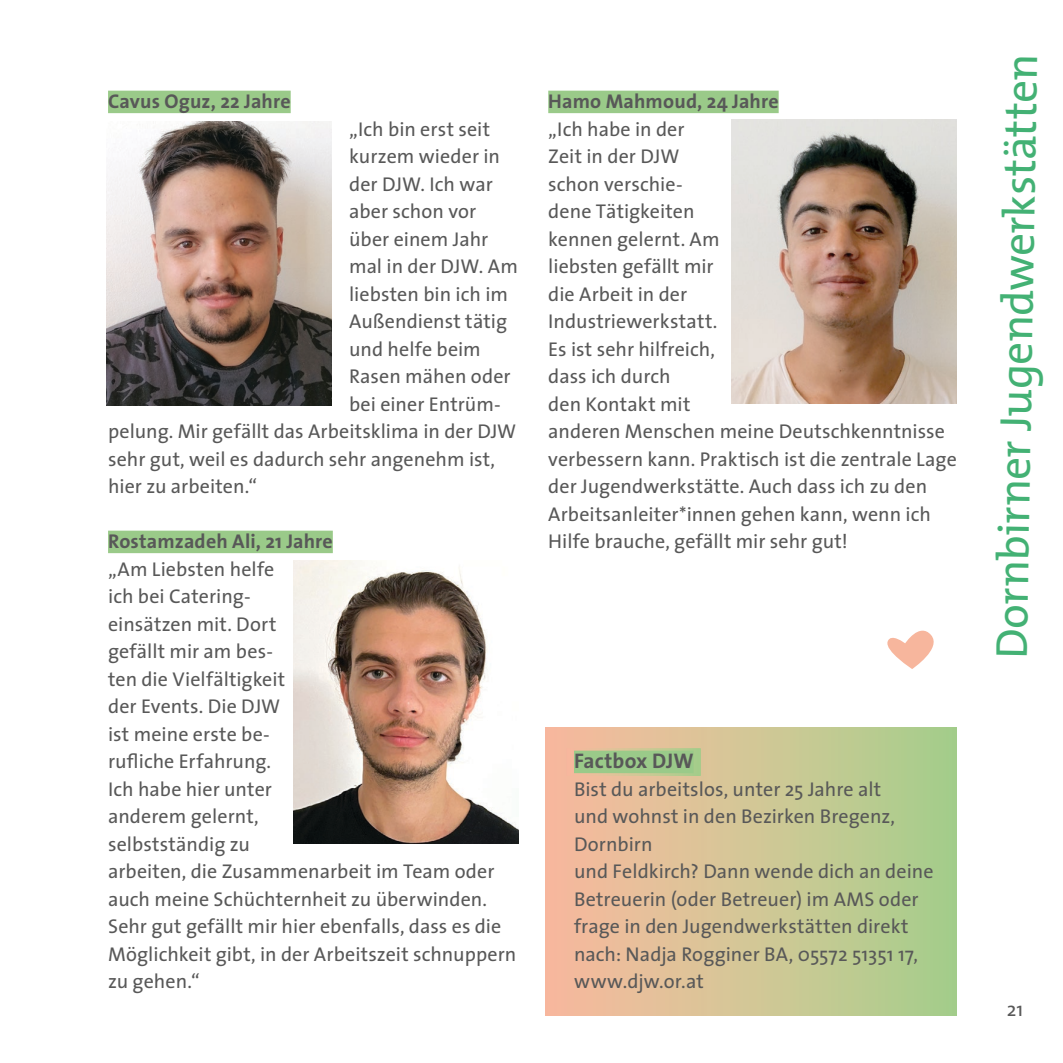
<style>
.page{position:relative;width:1063px;height:1063px;background:#fff}
.page>*{position:absolute;margin:0;border:0;box-sizing:border-box;transform-origin:0 0}
.t1{font:45px "The Mix";color:#43b174}
.t2{font:700 21.25px "The Sans";color:#585858}
.t3{font:20px/27.5px "The Sans";letter-spacing:.005em;color:#585858}
.t4{font:700 20px "The Sans";letter-spacing:.005em;color:#585858}
.t5{font:20px "The Mix";color:#585858}
</style>
<div class="page">
<div style="left:108px;top:91px;width:183px;height:22px;background:#9aca89"></div>
<div style="left:108px;top:531px;width:225px;height:22px;background:#9aca89"></div>
<div style="left:548px;top:91px;width:231px;height:22px;background:#9aca89"></div>
<div style="left:546px;top:727px;width:411px;height:289px;background:linear-gradient(to right,#fbba9f,#a6d08c)"></div>
<svg style="left:567px;top:748px;width:134px;height:28px"></svg>
<div style="left:574px;top:751px;width:120px;height:22px;background:#9aca89"></div>
<img style="left:106px;top:122px;width:225px;height:283px">
<svg style="left:887px;top:630px;width:47px;height:39px"></svg>
<img style="left:293px;top:560px;width:225px;height:284px">
<img style="left:732px;top:120px;width:225px;height:283px">
<p class="t4" style="left:108px;top:85px;width:184px">Cavus Oguz, 22 Jahre</p>
<p class="t3" style="left:349px;top:115px;width:143px">„Ich bin erst seit</p>
<p class="t3" style="left:349px;top:142px;width:153px">kurzem wieder in</p>
<p class="t3" style="left:349px;top:170px;width:145px">der DJW. Ich war</p>
<p class="t3" style="left:349px;top:197px;width:129px">aber schon vor</p>
<p class="t3" style="left:349px;top:225px;width:141px">über einem Jahr</p>
<p class="t3" style="left:349px;top:252px;width:170px">mal in der DJW. Am</p>
<p class="t3" style="left:349px;top:280px;width:160px">liebsten bin ich im</p>
<p class="t3" style="left:349px;top:307px;width:160px">Außendienst tätig</p>
<p class="t3" style="left:349px;top:335px;width:133px">und helfe beim</p>
<p class="t3" style="left:349px;top:362px;width:163px">Rasen mähen oder</p>
<p class="t3" style="left:349px;top:390px;width:153px">bei einer Entrüm-</p>
<p class="t3" style="left:108px;top:417px;width:410px">pelung. Mir gefällt das Arbeitsklima in der DJW</p>
<p class="t3" style="left:108px;top:445px;width:389px">sehr gut, weil es dadurch sehr angenehm ist,</p>
<p class="t3" style="left:108px;top:472px;width:151px">hier zu arbeiten.“</p>
<p class="t4" style="left:108px;top:525px;width:226px">Rostamzadeh Ali, 21 Jahre</p>
<p class="t3" style="left:108px;top:555px;width:410px">„Am Liebsten helfe<br>ich bei Catering-<br>einsätzen mit. Dort<br>gefällt mir am bes-<br>ten die Vielfältigkeit<br>der Events. Die DJW<br>ist meine erste be-<br>rufliche Erfahrung.<br>Ich habe hier unter<br>anderem gelernt,<br>selbstständig zu<br>arbeiten, die Zusammenarbeit im Team oder auch meine Schüchternheit zu überwinden.<br>Sehr gut gefällt mir hier ebenfalls, dass es die<br>Möglichkeit gibt, in der Arbeitszeit schnuppern zu gehen.“</p>
<p class="t4" style="left:548px;top:85px;width:232px">Hamo Mahmoud, 24 Jahre</p>
<p class="t3" style="left:548px;top:115px;width:410px">„Ich habe in der<br>Zeit in der DJW<br>schon verschie-<br>dene Tätigkeiten<br>kennen gelernt. Am<br>liebsten gefällt mir<br>die Arbeit in der<br>Industriewerkstatt.<br>Es ist sehr hilfreich,<br>dass ich durch<br>den Kontakt mit<br>anderen Menschen meine Deutschkenntnisse verbessern kann. Praktisch ist die zentrale Lage der Jugendwerkstätte. Auch dass ich zu den<br>Arbeitsanleiter*innen gehen kann, wenn ich<br>Hilfe brauche, gefällt mir sehr gut!</p>
<p class="t2" style="left:574px;top:743px;width:121px">Factbox DJW</p>
<p class="t3" style="left:574px;top:775px;width:361px">Bist du arbeitslos, unter 25 Jahre alt<br>und wohnst in den Bezirken Bregenz,<br>Dornbirn<br>und Feldkirch? Dann wende dich an deine<br>Betreuerin (oder Betreuer) im AMS oder frage in den Jugendwerkstätten direkt nach: Nadja Rogginer BA, 05572 51351 17, www.djw.or.at</p>
<h1 class="t1" style="left:974px;top:658px;width:607px;rotate:-89deg">Dornbirner Jugendwerkstätten</h1>
<p class="t5" style="left:1007px;top:992px;width:18px">21</p>
</div>
